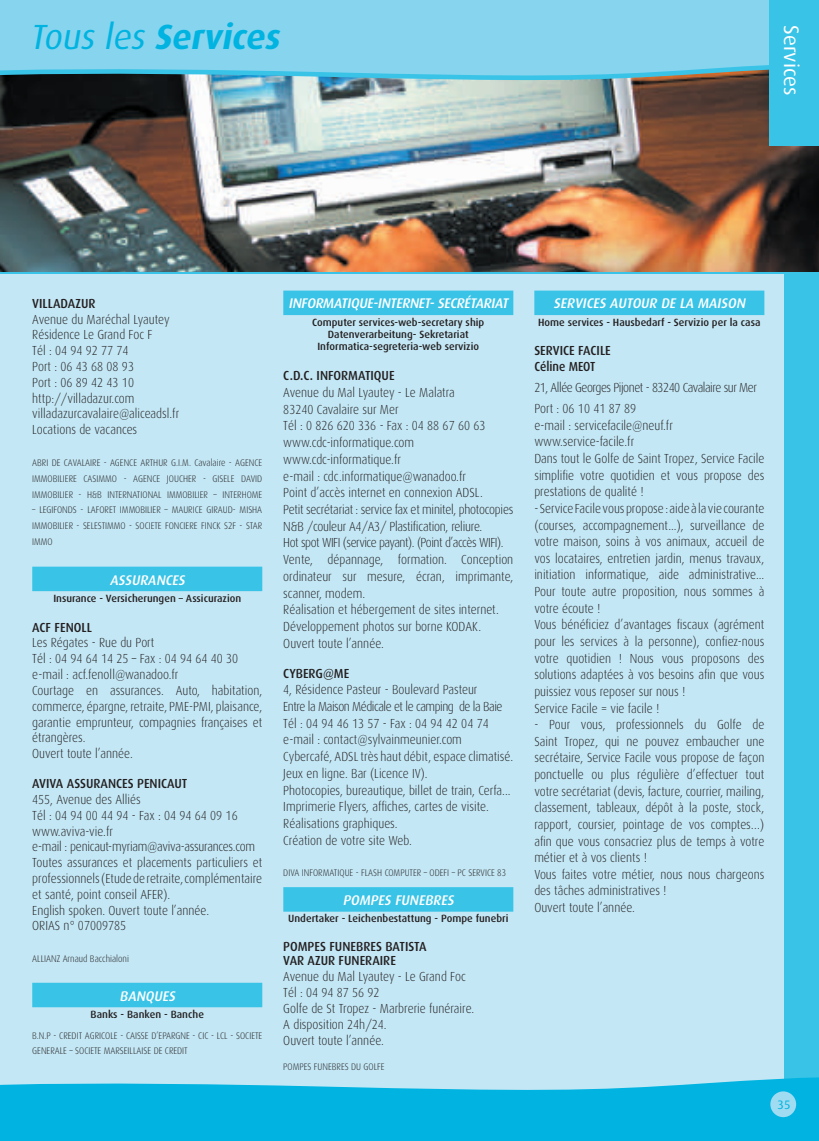
<style>
.page{position:relative;width:819px;height:1141px;background:#c3e7f5}
.page>*{position:absolute;margin:0;border:0;box-sizing:border-box;transform-origin:0 0}
.t1{font:italic 700 35px "Dax";color:#00b3e0}
.t2{font:21px "Dax";color:#fff}
.t3{font:italic 500 14px "Dax";color:#fff}
.t4{font:300 13.12px/16.6px "Dax";color:#231f20;scale:.9 1}
.t5{font:500 13.12px/14px "Dax";color:#231f20;scale:.95 1}
.t6{font:300 13.12px/21px "Dax";letter-spacing:-.04em;color:#231f20;scale:.9 1}
.t7{font:12.25px "Dax";color:#00b3e0}
.t8{font:500 10.5px/12.4px "Dax";color:#231f20;text-align:center}
.t9{font:300 9.62px/15.8px "Dax";color:#231f20;text-align:justify;scale:.9 1}
.s1{font-weight:400}
</style>
<div class="page">
<div style="left:784px;top:0;width:35px;height:1141px;background:#38c3e7"></div>
<img style="left:0;top:80px;width:819px;height:191px">
<svg style="left:0;top:77px;width:769px;height:3px;background:#537d87"></svg>
<svg style="left:0;top:0;width:769px;height:77px;background:#81d0ea"></svg>
<div style="left:769px;top:0;width:50px;height:146px;background:#38c3e7"></div>
<svg style="left:0;top:1077px;width:819px;height:64px;background:#1abae2"></svg>
<div style="left:32px;top:567px;width:230px;height:24px;background:#38c3e7"></div>
<div style="left:32px;top:983px;width:230px;height:24px;background:#38c3e7"></div>
<div style="left:283px;top:291px;width:230px;height:24px;background:#38c3e7"></div>
<div style="left:283px;top:887px;width:230px;height:25px;background:#38c3e7"></div>
<div style="left:534px;top:291px;width:230px;height:24px;background:#38c3e7"></div>
<div style="left:770px;top:1091px;width:26px;height:26px;background:#9fdbf1;border-radius:50%"></div>
<h1 class="t1" style="left:30px;top:17px;width:258px"><span class="s1">Tous les</span> Services</h1>
<h2 class="t2" style="left:803px;top:25px;width:72px;rotate:90deg">Services</h2>
<p class="t5" style="left:32px;top:296px;width:68px">VILLADAZUR</p>
<p class="t4" style="left:32px;top:311px;width:165px;line-height:15.8px">Avenue du Maréchal Lyautey<br>Résidence Le Grand Foc F<br>Tél : 04 94 92 77 74<br>Port : 06 43 68 08 93<br>Port : 06 89 42 43 10 http://villadazur.com villadazurcavalaire@aliceadsl.fr<br>Locations de vacances</p>
<p class="t9" style="left:32px;top:455px;width:257px">ABRI DE CAVALAIRE - AGENCE ARTHUR G.I.M. Cavalaire - AGENCE IMMOBILIERE CASIMMO - AGENCE JOUCHER - GISELE DAVID IMMOBILIER - H&amp;B INTERNATIONAL IMMOBILIER – INTERHOME</p>
<p class="t9" style="left:32px;top:502px;width:257px">– LEGIFONDS - LAFORET IMMOBILIER – MAURICE GIRAUD- MISHA IMMOBILIER - SELESTIMMO - SOCIETE FONCIERE FINCK S2F - STAR IMMO</p>
<p class="t3" style="left:110px;top:572px;width:79px">ASSURANCES</p>
<p class="t8" style="left:53px;top:592px;width:189px">Insurance - Versicherungen – Assicurazion</p>
<p class="t5" style="left:32px;top:620px;width:64px">ACF FENOLL</p>
<p class="t4" style="left:32px;top:635px;width:257px;line-height:15.8px">Les Régates - Rue du Port<br>Tél : 04 94 64 14 25 – Fax : 04 94 64 40 30 e-mail : acf.fenoll@wanadoo.fr<br>Courtage en assurances. Auto, habitation, commerce, épargne, retraite, PME-PMI, plaisance, garantie emprunteur, compagnies françaises et étrangères.<br>Ouvert toute l’année.</p>
<p class="t5" style="left:32px;top:777px;width:165px">AVIVA ASSURANCES PENICAUT</p>
<p class="t4" style="left:32px;top:792px;width:257px;line-height:15.8px">455, Avenue des Alliés<br>Tél : 04 94 00 44 94 - Fax : 04 94 64 09 16 www.aviva-vie.fr<br>e-mail : penicaut-myriam@aviva-assurances.com Toutes assurances et placements particuliers et professionnels (Etude de retraite, complémentaire et santé, point conseil AFER).<br>English spoken. Ouvert toute l’année.<br>ORIAS n° 07009785</p>
<p class="t9" style="left:32px;top:951px;width:109px">ALLIANZ Arnaud Bacchialoni</p>
<p class="t3" style="left:119px;top:988px;width:60px">BANQUES</p>
<p class="t8" style="left:91px;top:1008px;width:115px">Banks - Banken - Banche</p>
<p class="t9" style="left:32px;top:1028px;width:257px">B.N.P - CREDIT AGRICOLE - CAISSE D’EPARGNE - CIC - LCL - SOCIETE<br>GENERALE – SOCIETE MARSEILLAISE DE CREDIT</p>
<p class="t3" style="left:288px;top:296px;width:224px">INFORMATIQUE-INTERNET-SECRÉTARIAT</p>
<p class="t8" style="left:312px;top:316px;width:173px">Computer services-web-secretary ship<br>Datenverarbeitung- Sekretariat<br>Informatica-segreteria-web servizio</p>
<p class="t5" style="left:283px;top:369px;width:119px">C.D.C. INFORMATIQUE</p>
<p class="t4" style="left:283px;top:384px;width:257px">Avenue du Mal Lyautey - Le Malatra<br>83240 Cavalaire sur Mer<br>Tél : 0 826 620 336 - Fax : 04 88 67 60 63 www.cdc-informatique.com www.cdc-informatique.fr<br>e-mail : cdc.informatique@wanadoo.fr<br>Point d’accès internet en connexion ADSL.<br>Petit secrétariat : service fax et minitel, photocopies N&amp;B /couleur A4/A3/ Plastification, reliure.<br>Hot spot WIFI (service payant). (Point d’accès WIFI).<br>Vente, dépannage, formation. Conception ordinateur sur mesure, écran, imprimante, scanner, modem.<br>Réalisation et hébergement de sites internet.<br>Développement photos sur borne KODAK.<br>Ouvert toute l’année.</p>
<p class="t5" style="left:283px;top:666px;width:71px">CYBERG@ME</p>
<p class="t4" style="left:283px;top:682px;width:257px">4, Résidence Pasteur - Boulevard Pasteur<br>Entre la Maison Médicale et le camping de la Baie Tél : 04 94 46 13 57 - Fax : 04 94 42 04 74 e-mail : contact@sylvainmeunier.com Cybercafé, ADSL très haut débit, espace climatisé.<br>Jeux en ligne. Bar (Licence IV).<br>Photocopies, bureautique, billet de train, Cerfa...<br>Imprimerie Flyers, affiches, cartes de visite.<br>Réalisations graphiques.<br>Création de votre site Web.</p>
<p class="t9" style="left:283px;top:865px;width:249px">DIVA INFORMATIQUE - FLASH COMPUTER – ODEFI – PC SERVICE 83</p>
<p class="t3" style="left:343px;top:892px;width:115px">POMPES FUNEBRES</p>
<p class="t8" style="left:288px;top:913px;width:222px">Undertaker - Leichenbestattung - Pompe funebri</p>
<p class="t5" style="left:283px;top:940px;width:152px">POMPES FUNEBRES BATISTA<br>VAR AZUR FUNERAIRE</p>
<p class="t4" style="left:283px;top:969px;width:214px;line-height:15.8px">Avenue du Mal Lyautey - Le Grand Foc<br>Tél : 04 94 87 56 92<br>Golfe de St Tropez - Marbrerie funéraire.<br>A disposition 24h/24.<br>Ouvert toute l’année.</p>
<p class="t9" style="left:283px;top:1059px;width:114px">POMPES FUNEBRES DU GOLFE</p>
<p class="t3" style="left:553px;top:296px;width:196px">SERVICES AUTOUR DE LA MAISON</p>
<p class="t8" style="left:538px;top:316px;width:224px">Home services - Hausbedarf - Servizio per la casa</p>
<p class="t5" style="left:534px;top:343px;width:82px;line-height:15.8px">SERVICE FACILE<br>Céline MEOT</p>
<p class="t6" style="left:534px;top:377px;width:249px">21, Allée Georges Pijonet - 83240 Cavalaire sur Mer<br>Port : 06 10 41 87 89</p>
<p class="t4" style="left:534px;top:417px;width:257px">e-mail : servicefacile@neuf.fr www.service-facile.fr<br>Dans tout le Golfe de Saint Tropez, Service Facile simplifie votre quotidien et vous propose des prestations de qualité !</p>
<p class="t4" style="left:534px;top:500px;width:257px">- Service Facile vous propose : aide à la vie courante (courses, accompagnement...), surveillance de votre maison, soins à vos animaux, accueil de vos locataires, entretien jardin, menus travaux, initiation informatique, aide administrative...<br>Pour toute autre proposition, nous sommes à votre écoute !<br>Vous bénéficiez d’avantages fiscaux (agrément pour les services à la personne), confiez-nous votre quotidien ! Nous vous proposons des solutions adaptées à vos besoins afin que vous puissiez vous reposer sur nous !<br>Service Facile = vie facile !</p>
<p class="t4" style="left:534px;top:716px;width:257px">- Pour vous, professionnels du Golfe de Saint Tropez, qui ne pouvez embaucher une secrétaire, Service Facile vous propose de façon ponctuelle ou plus régulière d’effectuer tout votre secrétariat (devis, facture, courrier, mailing, classement, tableaux, dépôt à la poste, stock, rapport, coursier, pointage de vos comptes…) afin que vous consacriez plus de temps à votre métier et à vos clients !<br>Vous faites votre métier, nous nous chargeons des tâches administratives !<br>Ouvert toute l’année.</p>
<p class="t7" style="left:777px;top:1098px;width:14px">35</p>
</div>
